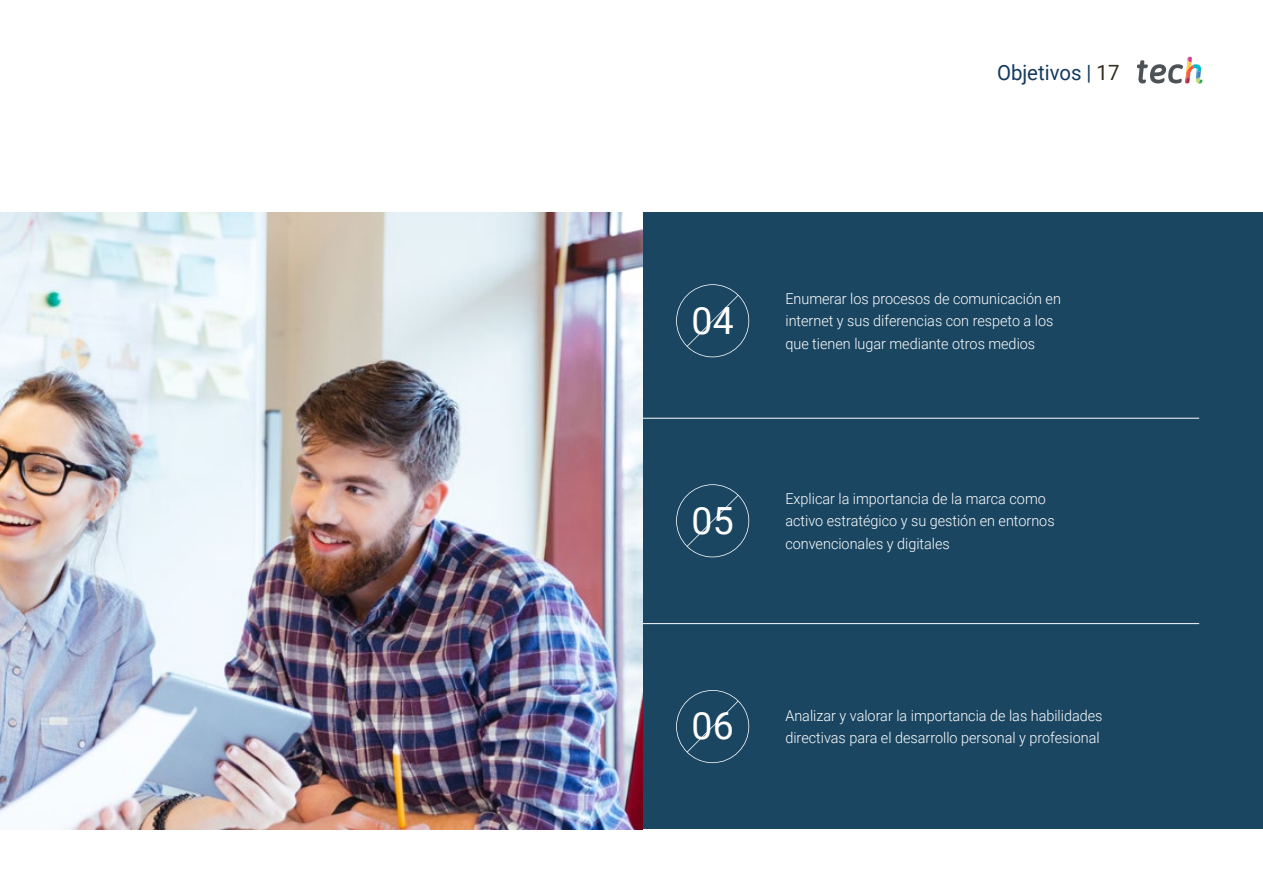
<style>
.page{position:relative;width:1263px;height:893px;background:#fff}
.page>*{position:absolute;margin:0;border:0;box-sizing:border-box;transform-origin:0 0}
.t1{font:37.5px "Roboto";color:#fff}
.t2{font:21px "Roboto";color:#143961}
.t3{font:300 15px/22.5px "Roboto";color:#fff;scale:.96 1}
.s1{color:#312e20}
</style>
<div class="page">
<div style="left:642px;top:213px;width:621px;height:616px;background:#1a4662"></div>
<svg style="left:676px;top:284px;width:73px;height:73px"></svg>
<svg style="left:676px;top:484px;width:73px;height:73px"></svg>
<svg style="left:676px;top:690px;width:73px;height:73px"></svg>
<hr style="left:0;top:418px;width:1199px;height:1px;background:#fff">
<hr style="left:0;top:623px;width:1199px;height:1px;background:#fff">
<img style="left:0;top:213px;width:642px;height:616px">
<svg style="left:1137px;top:57px;width:65px;height:27px"></svg>
<h2 class="t2" style="left:997px;top:57px;width:124px">Objetivos | <span class="s1">17</span></h2>
<h1 class="t1" style="left:692px;top:294px;width:44px">04</h1>
<p class="t3" style="left:785px;top:287px;width:288px">Enumerar los procesos de comunicación en internet y sus diferencias con respeto a los que tienen lugar mediante otros medios</p>
<h1 class="t1" style="left:692px;top:494px;width:44px">05</h1>
<p class="t3" style="left:785px;top:487px;width:282px">Explicar la importancia de la marca como activo estratégico y su gestión en entornos convencionales y digitales</p>
<h1 class="t1" style="left:692px;top:700px;width:44px">06</h1>
<p class="t3" style="left:785px;top:704px;width:332px">Analizar y valorar la importancia de las habilidades directivas para el desarrollo personal y profesional</p>
</div>
